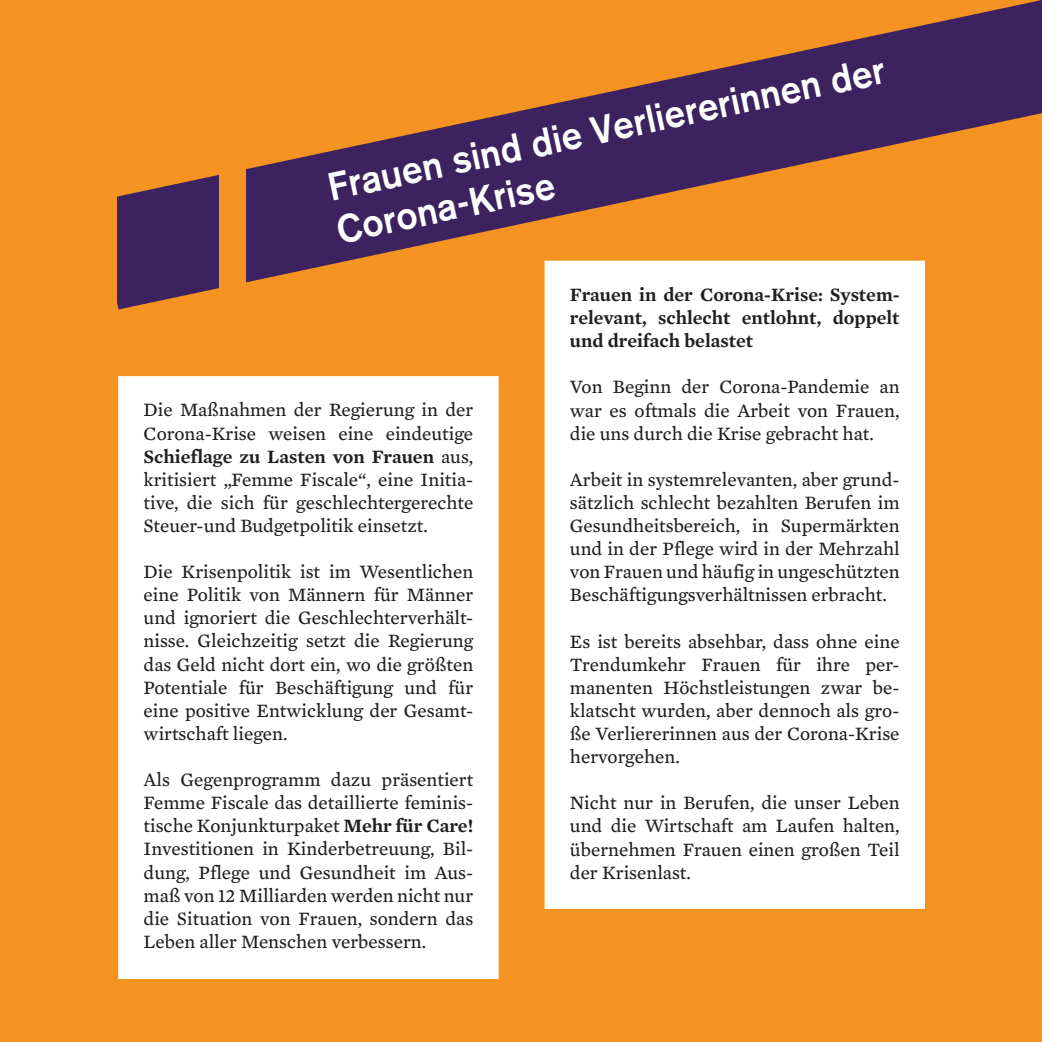
<style>
.page{position:relative;width:1042px;height:1042px;background:#f49222}
.page>*{position:absolute;margin:0;border:0;box-sizing:border-box;transform-origin:0 0}
.t1{font:500 39.02px/43.8px "Akzidenz Grotesk BE";color:#fff;scale:.93 1}
.t2{font:19.25px/23.1px "Mercury Text G3 Roman";color:#231f20;text-align:justify}
.t3{font:600 19.25px/23.1px "Mercury Text G3";color:#231f20;text-align:justify}
.s1{font-family:"Mercury Text G3 Roman";font-weight:400}
.s2{font-family:"Mercury Text G3";font-weight:600}
</style>
<div class="page">
<div style="left:131px;top:389px;width:355px;height:577px;background:#fff"></div>
<div style="left:118px;top:376px;width:381px;height:603px;border:25px solid #fff"></div>
<svg style="left:117px;top:0;width:925px;height:309px"></svg>
<div style="left:220px;top:141px;width:26px;height:162px;background:#f49222"></div>
<div style="left:557px;top:273px;width:355px;height:623px;background:#fff"></div>
<div style="left:544px;top:261px;width:381px;height:648px;border:25px solid #fff"></div>
<h1 class="t1" style="left:324px;top:166px;width:613px;rotate:-12deg">Frauen sind die Verliererinnen der<br>Corona-Krise</h1>
<p class="t2" style="left:144px;top:398px;width:331px">Die Maßnahmen der Regierung in der<br>Corona-Krise weisen eine eindeutige</p>
<p class="t3" style="left:144px;top:444px;width:331px">Schieflage zu Lasten von Frauen <span class="s1">aus,</span></p>
<p class="t2" style="left:144px;top:468px;width:331px">kritisiert „Femme Fiscale“, eine Initia&shy;tive, die sich für geschlechtergerechte Steuer-und Budgetpolitik einsetzt.</p>
<p class="t2" style="left:144px;top:560px;width:331px">Die Krisenpolitik ist im Wesentlichen eine Politik von Männern für Männer und ignoriert die Geschlechterverhält&shy;nisse. Gleichzeitig setzt die Regierung das Geld nicht dort ein, wo die größten Potentiale für Beschäftigung und für eine positive Entwicklung der Gesamt&shy;wirtschaft liegen.</p>
<p class="t2" style="left:144px;top:768px;width:331px">Als Gegenprogramm dazu präsentiert Femme Fiscale das detaillierte feminis&shy;tische Konjunkturpaket <span class="s2">Mehr für Care!<br></span>Investitionen in Kinderbetreuung, Bil&shy;dung, Pflege und Gesundheit im Aus&shy;maß von 12 Milliarden werden nicht nur die Situation von Frauen, sondern das Leben aller Menschen verbessern.</p>
<p class="t3" style="left:570px;top:283px;width:331px">Frauen in der Corona-Krise: System&shy;relevant, schlecht entlohnt, doppelt und dreifach belastet</p>
<p class="t2" style="left:570px;top:375px;width:331px">Von Beginn der Corona-Pandemie an war es oftmals die Arbeit von Frauen, die uns durch die Krise gebracht hat.</p>
<p class="t2" style="left:570px;top:468px;width:331px">Arbeit in systemrelevanten, aber grund&shy;sätzlich schlecht bezahlten Berufen im Gesundheitsbereich, in Supermärkten und in der Pflege wird in der Mehrzahl von Frauen und häufig in ungeschützten Beschäftigungsverhältnissen erbracht.</p>
<p class="t2" style="left:570px;top:630px;width:331px">Es ist bereits absehbar, dass ohne eine Trendumkehr Frauen für ihre per&shy;manenten Höchstleistungen zwar be&shy;klatscht wurden, aber dennoch als gro&shy;ße Verliererinnen aus der Corona-Krise hervorgehen.</p>
<p class="t2" style="left:570px;top:791px;width:331px">Nicht nur in Berufen, die unser Leben und die Wirtschaft am Laufen halten, übernehmen Frauen einen großen Teil der Krisenlast.</p>
</div>
